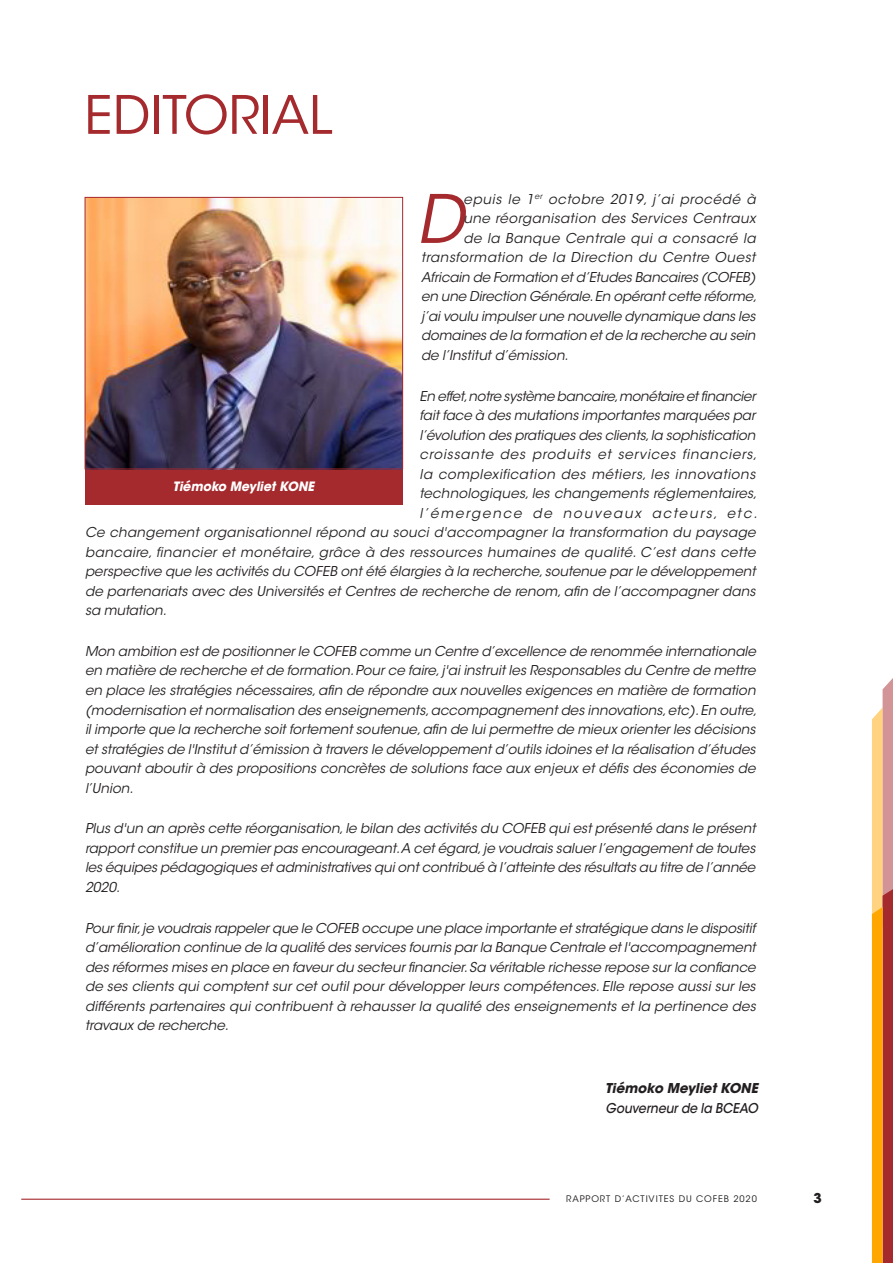
<style>
.page{position:relative;width:893px;height:1263px;background:#fff}
.page>*{position:absolute;margin:0;border:0;box-sizing:border-box;transform-origin:0 0}
.Texte_Temps_Forts{font:italic 66.15px "ITC Avant Garde Std";color:#a52a2e}
.Texte_Temps_Forts-2{font:52.5px "ITC Avant Garde Std";color:#a52a2e}
.Texte_Temps_Forts-3{font:italic 13.5px/19.5px "ITC Avant Garde Std";color:#231f20;text-align:justify}
.Texte_Temps_Forts-4{font:italic 13.5px "ITC Avant Garde Std";letter-spacing:.03em;color:#231f20}
.Texte_Temps_Forts-5{font:italic 13.5px "ITC Avant Garde Std";letter-spacing:.04em;color:#231f20}
.Texte_Temps_Forts-6{font:italic 13.5px "ITC Avant Garde Std";letter-spacing:.025em;color:#231f20}
.Texte_Temps_Forts-7{font:italic 13.5px "ITC Avant Garde Std";letter-spacing:-.02em;color:#231f20}
.Texte_Temps_Forts-8{font:italic 13.5px "ITC Avant Garde Std";letter-spacing:.06em;color:#231f20}
.Texte_Temps_Forts-9{font:italic 500 13.5px/19.5px "ITC Avant Garde Std";color:#231f20;scale:.91 1}
.Texte_Temps_Forts-10{font:italic 13.5px "ITC Avant Garde Std";letter-spacing:.05em;color:#231f20}
.Texte_Temps_Forts-11{font:italic 13.5px "ITC Avant Garde Std";letter-spacing:.135em;color:#231f20}
.Texte_Temps_Forts-12{font:italic 13.5px "ITC Avant Garde Std";letter-spacing:.035em;color:#231f20}
.t1{font:700 13.5px "ITC Avant Garde Std";color:#231f20}
.Texte_Temps_Forts-13{font:italic 700 12.9px "ITC Avant Garde Std";color:#fff}
.t2{font:9px "ITC Avant Garde Std";letter-spacing:.1em;color:#231f20}
.s1{font-weight:700}
</style>
<div class="page">
<hr style="left:21px;top:1198px;width:529px;height:2px;background:#a52a2e">
<div style="left:85px;top:450px;width:318px;height:55px;background:#a52a2e"></div>
<img style="left:87px;top:199px;width:314px;height:268px">
<div style="left:85px;top:197px;width:318px;height:272px;border:1px solid #a52a2e"></div>
<svg style="left:872px;top:678px;width:21px;height:585px;background:#df8e46"></svg>
<p class="Texte_Temps_Forts-2" style="left:84px;top:83px;width:249px">EDITORIAL</p>
<p class="Texte_Temps_Forts-10" style="left:463px;top:191px;width:294px">epuis le 1<sup>er</sup> octobre 2019, j’ai procédé à</p>
<p class="Texte_Temps_Forts-4" style="left:463px;top:210px;width:294px">une réorganisation des Services Centraux</p>
<p class="Texte_Temps_Forts-12" style="left:463px;top:230px;width:294px">de la Banque Centrale qui a consacré la</p>
<p class="Texte_Temps_Forts-5" style="left:421px;top:249px;width:336px">transformation de la Direction du Centre Ouest</p>
<p class="Texte_Temps_Forts-3" style="left:421px;top:268px;width:336px">Africain de Formation et d’Etudes Bancaires (COFEB)</p>
<p class="Texte_Temps_Forts-3" style="left:421px;top:287px;width:338px">en une Direction Générale. En opérant cette réforme,</p>
<p class="Texte_Temps_Forts-3" style="left:421px;top:307px;width:336px">j’ai voulu impulser une nouvelle dynamique dans les</p>
<p class="Texte_Temps_Forts-3" style="left:421px;top:326px;width:336px">domaines de la formation et de la recherche au sein</p>
<p class="Texte_Temps_Forts-3" style="left:421px;top:346px;width:149px">de l’Institut d’émission.</p>
<p class="Texte_Temps_Forts-7" style="left:420px;top:388px;width:338px">En effet,notre système bancaire,monétaire et financier</p>
<p class="Texte_Temps_Forts-3" style="left:420px;top:406px;width:337px">fait face à des mutations importantes marquées par</p>
<p class="Texte_Temps_Forts-3" style="left:420px;top:425px;width:337px">l’évolution des pratiques des clients, la sophistication</p>
<p class="Texte_Temps_Forts-8" style="left:420px;top:446px;width:339px">croissante des produits et services financiers,</p>
<p class="Texte_Temps_Forts-5" style="left:420px;top:466px;width:337px">la complexification des métiers, les innovations</p>
<p class="Texte_Temps_Forts-3" style="left:420px;top:484px;width:339px">technologiques, les changements réglementaires,</p>
<p class="Texte_Temps_Forts-11" style="left:420px;top:505px;width:339px">l’émergence de nouveaux acteurs, etc.</p>
<p class="Texte_Temps_Forts-6" style="left:85px;top:524px;width:672px">Ce changement organisationnel répond au souci d'accompagner la transformation du paysage</p>
<p class="Texte_Temps_Forts-4" style="left:85px;top:544px;width:672px">bancaire, financier et monétaire, grâce à des ressources humaines de qualité. C’est dans cette</p>
<p class="Texte_Temps_Forts-3" style="left:85px;top:562px;width:672px">perspective que les activités du COFEB ont été élargies à la recherche, soutenue par le développement</p>
<p class="Texte_Temps_Forts-3" style="left:85px;top:581px;width:672px">de partenariats avec des Universités et Centres de recherche de renom, afin de l’accompagner dans</p>
<p class="Texte_Temps_Forts-3" style="left:85px;top:601px;width:83px">sa mutation.</p>
<p class="Texte_Temps_Forts-3" style="left:85px;top:642px;width:674px;text-align:left">Mon ambition est de positionner le COFEB comme un Centre d’excellence de renommée internationale en matière de recherche et de formation. Pour ce faire, j'ai instruit les Responsables du Centre de mettre en place les stratégies nécessaires, afin de répondre aux nouvelles exigences en matière de formation (modernisation et normalisation des enseignements, accompagnement des innovations, etc). En outre, il importe que la recherche soit fortement soutenue, afin de lui permettre de mieux orienter les décisions et stratégies de l'Institut d’émission à travers le développement d’outils idoines et la réalisation d’études pouvant aboutir à des propositions concrètes de solutions face aux enjeux et défis des économies de l’Union.</p>
<p class="Texte_Temps_Forts-3" style="left:85px;top:819px;width:672px">Plus d'un an après cette réorganisation, le bilan des activités du COFEB qui est présenté dans le présent rapport constitue un premier pas encourageant.A cet égard, je voudrais saluer l’engagement de toutes les équipes pédagogiques et administratives qui ont contribué à l’atteinte des résultats au titre de l’année 2020.</p>
<p class="Texte_Temps_Forts-3" style="left:85px;top:918px;width:672px">Pour finir, je voudrais rappeler que le COFEB occupe une place importante et stratégique dans le dispositif d’amélioration continue de la qualité des services fournis par la Banque Centrale et l'accompagnement des réformes mises en place en faveur du secteur financier. Sa véritable richesse repose sur la confiance de ses clients qui comptent sur cet outil pour développer leurs compétences. Elle repose aussi sur les différents partenaires qui contribuent à rehausser la qualité des enseignements et la pertinence des travaux de recherche.</p>
<p class="Texte_Temps_Forts" style="left:416px;top:179px;width:49px">D</p>
<p class="Texte_Temps_Forts-13" style="left:173px;top:477px;width:143px">Tiémoko Meyliet KONE</p>
<p class="Texte_Temps_Forts-9" style="left:605px;top:1079px;width:169px"><span class="s1">Tiémoko Meyliet KONE<br></span>Gouverneur de la BCEAO</p>
<p class="t2" style="left:566px;top:1193px;width:192px">RAPPORT D’ACTIVITES DU COFEB 2020</p>
<p class="t1" style="left:813px;top:1190px;width:10px">3</p>
</div>
